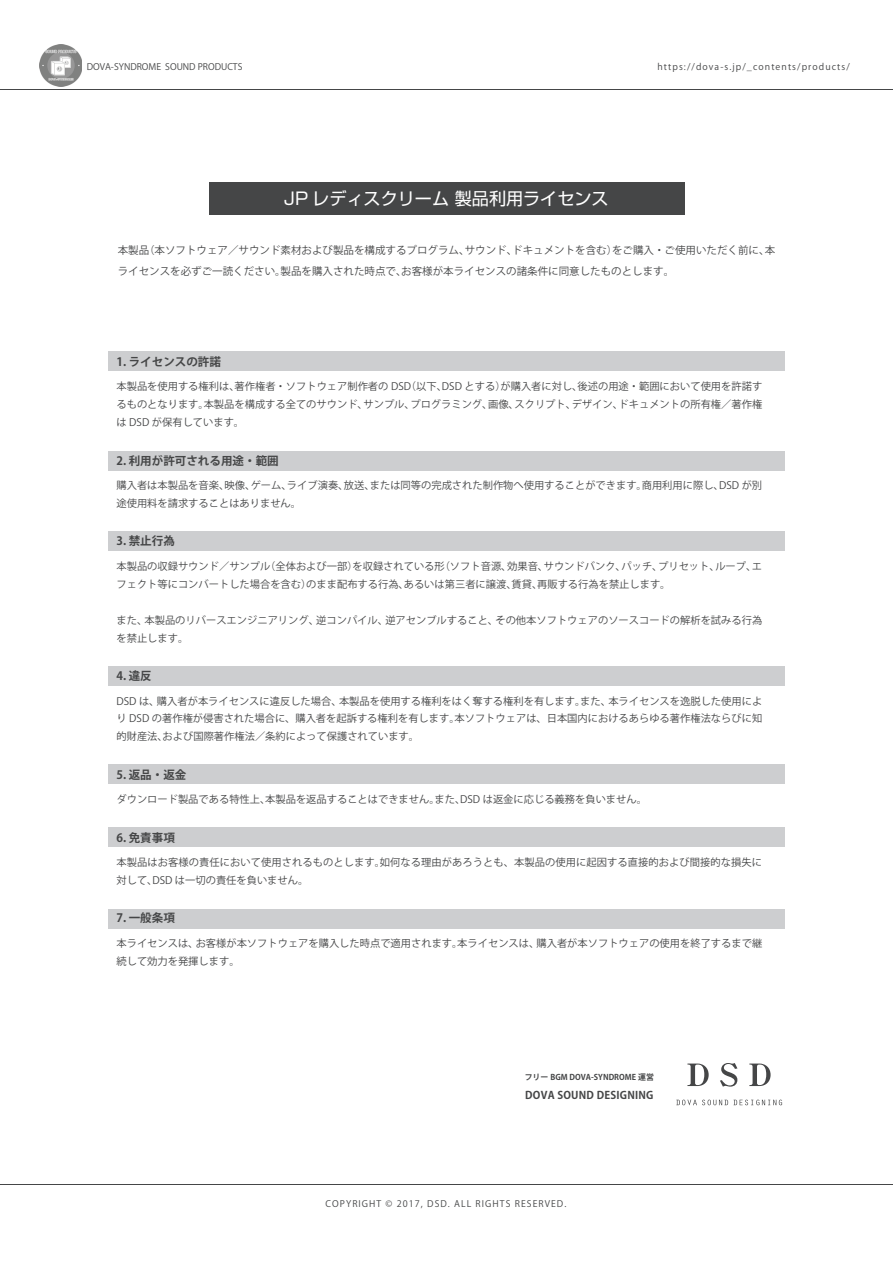
<style>
.page{position:relative;width:893px;height:1263px;background:#fff}
.page>*{position:absolute;margin:0;border:0;box-sizing:border-box;transform-origin:0 0}
.t1{font:17.1px "Shin Go Pr 5";color:#fff}
.t2{font:700 11.55px "Koz Go Pr 6 N";color:#454647}
.t3{font:700 10.65px "Koz Go Pro";letter-spacing:.02em;color:#454647}
.t4{font:10.5px/21.5px "Koz Go Pr 6 N";color:#454647}
.t5{font:10.2px/18px "Koz Go Pr 6 N";color:#454647}
.t6{font:9px "Koz Go Pr 6 N";letter-spacing:.12em;color:#454647}
.t7{font:9px "Koz Go Pr 6 N";color:#454647}
.t8{font:700 7.95px "Koz Go Pro";color:#454647}
</style>
<div class="page">
<div style="left:108px;top:351px;width:677px;height:20px;background:#cdced0"></div>
<div style="left:108px;top:450px;width:677px;height:20px;background:#cdced0"></div>
<div style="left:108px;top:531px;width:677px;height:20px;background:#cdced0"></div>
<div style="left:108px;top:764px;width:677px;height:20px;background:#cdced0"></div>
<div style="left:108px;top:666px;width:677px;height:20px;background:#cdced0"></div>
<div style="left:108px;top:827px;width:677px;height:20px;background:#cdced0"></div>
<div style="left:108px;top:909px;width:677px;height:20px;background:#cdced0"></div>
<div style="left:209px;top:182px;width:475px;height:32px;background:#454647"></div>
<hr style="left:0;top:1184px;width:893px;height:1px;background:#454647">
<hr style="left:0;top:89px;width:893px;height:1px;background:#454647">
<img style="left:40px;top:44px;width:42px;height:42px">
<svg style="left:687px;top:1063px;width:22px;height:23px"></svg>
<svg style="left:720px;top:1063px;width:17px;height:23px"></svg>
<svg style="left:749px;top:1063px;width:22px;height:23px"></svg>
<svg style="left:676px;top:1099px;width:52px;height:6px"></svg>
<svg style="left:734px;top:1100px;width:48px;height:5px"></svg>
<p class="t7" style="left:87px;top:62px;width:157px">DOVA-SYNDROME SOUND PRODUCTS</p>
<p class="t6" style="left:657px;top:62px;width:194px">https://dova-s.jp/_contents/products/</p>
<h1 class="t1" style="left:284px;top:184px;width:326px">JP レディスクリーム 製品利用ライセンス</h1>
<p class="t4" style="left:118px;top:239px;width:659px">本製品（本ソフトウェア／サウンド素材および製品を構成するプログラム、サウンド、ドキュメントを含む）をご購入・ご使用いただく前に、本ライセンスを必ずご一読ください。製品を購入された時点で、お客様が本ライセンスの諸条件に同意したものとします。</p>
<p class="t2" style="left:116px;top:355px;width:106px">1. ライセンスの許諾</p>
<p class="t5" style="left:116px;top:378px;width:647px;text-align:justify">本製品を使用する権利は、著作権者・ソフトウェア制作者の DSD（以下、DSD とする）が購入者に対し、後述の用途・範囲において使用を許諾するものとなります。本製品を構成する全てのサウンド、サンプル、プログラミング、画像、スクリプト、デザイン、ドキュメントの所有権／著作権は DSD が保有しています。</p>
<p class="t2" style="left:116px;top:454px;width:164px">2. 利用が許可される用途・範囲</p>
<p class="t5" style="left:116px;top:476px;width:647px">購入者は本製品を音楽、映像、ゲーム、ライブ演奏、放送、または同等の完成された制作物へ使用することができます。商用利用に際し、DSD が別途使用料を請求することはありません。</p>
<p class="t2" style="left:116px;top:535px;width:60px">3. 禁止行為</p>
<p class="t5" style="left:116px;top:557px;width:647px">本製品の収録サウンド／サンプル（全体および一部）を収録されている形（ソフト音源、効果音、サウンドバンク、パッチ、プリセット、ループ、エフェクト等にコンバートした場合を含む）のまま配布する行為、あるいは第三者に譲渡、賃貸、再販する行為を禁止します。</p>
<p class="t5" style="left:116px;top:611px;width:647px">また、本製品のリバースエンジニアリング、逆コンパイル、逆アセンブルすること、その他本ソフトウェアのソースコードの解析を試みる行為を禁止します。</p>
<p class="t2" style="left:116px;top:669px;width:37px">4. 違反</p>
<p class="t5" style="left:116px;top:692px;width:647px;text-align:justify">DSD は、購入者が本ライセンスに違反した場合、本製品を使用する権利をはく奪する権利を有します。また、本ライセンスを逸脱した使用により DSD の著作権が侵害された場合に、購入者を起訴する権利を有します。本ソフトウェアは、日本国内におけるあらゆる著作権法ならびに知的財産法、および国際著作権法／条約によって保護されています。</p>
<p class="t2" style="left:116px;top:768px;width:71px">5. 返品・返金</p>
<p class="t5" style="left:116px;top:791px;width:532px">ダウンロード製品である特性上、本製品を返品することはできません。また、DSD は返金に応じる義務を負いません。</p>
<p class="t2" style="left:116px;top:831px;width:60px">6. 免責事項</p>
<p class="t5" style="left:116px;top:854px;width:647px">本製品はお客様の責任において使用されるものとします。如何なる理由があろうとも、本製品の使用に起因する直接的および間接的な損失に対して、DSD は一切の責任を負いません。</p>
<p class="t2" style="left:116px;top:912px;width:60px">7. 一般条項</p>
<p class="t5" style="left:116px;top:934px;width:647px">本ライセンスは、お客様が本ソフトウェアを購入した時点で適用されます。本ライセンスは、購入者が本ソフトウェアの使用を終了するまで継続して効力を発揮します。</p>
<p class="t8" style="left:525px;top:1072px;width:131px">フリー BGM DOVA-SYNDROME 運営</p>
<p class="t3" style="left:525px;top:1088px;width:130px">DOVA SOUND DESIGNING</p>
<p class="t6" style="left:325px;top:1199px;width:242px">COPYRIGHT © 2017, DSD. ALL RIGHTS RESERVED.</p>
</div>
